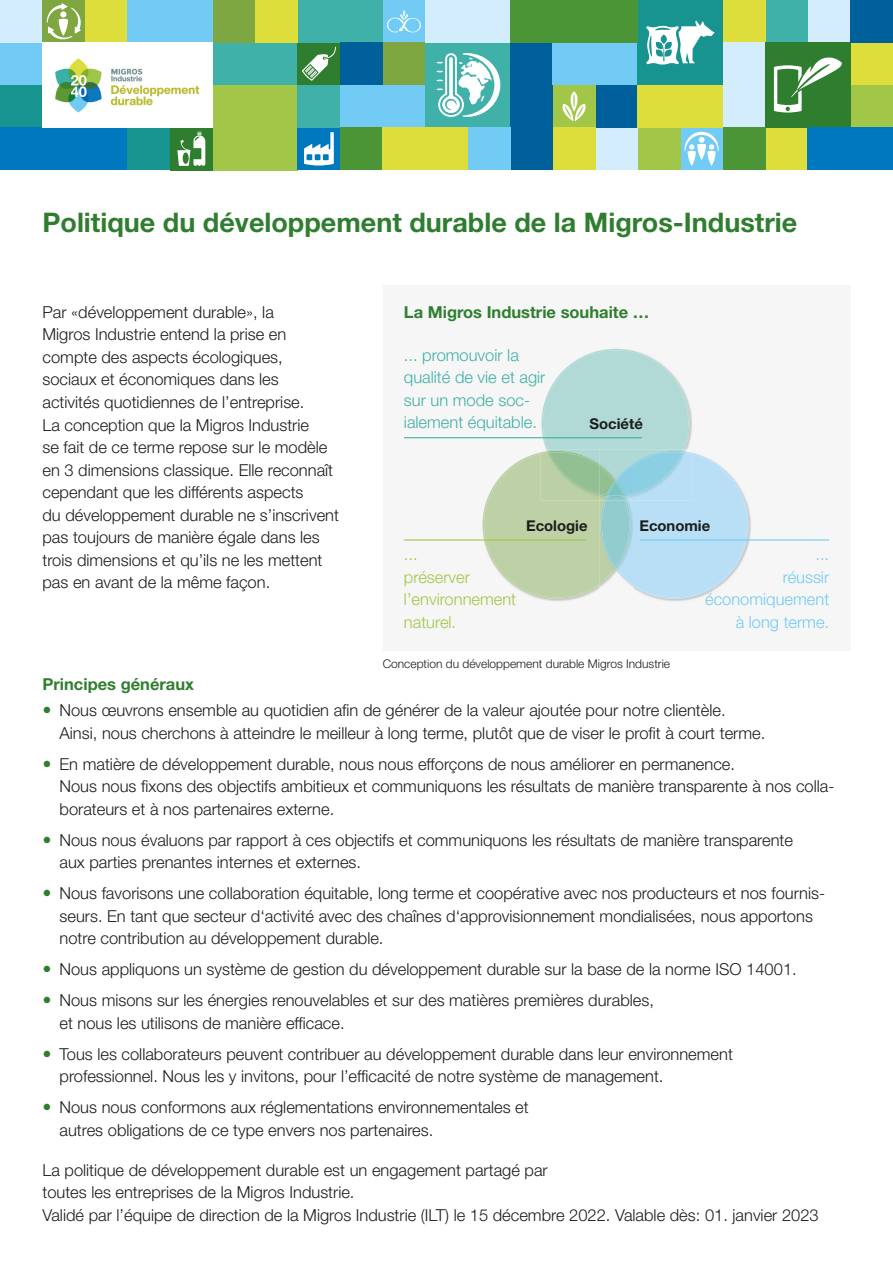
<style>
.page{position:relative;width:893px;height:1263px;background:#fff}
.page>*{position:absolute;margin:0;border:0;box-sizing:border-box;transform-origin:0 0}
.t1{font:700 27px "Helvetica Neue LT Std";color:#2f7e30}
.t2{font:300 16.5px/22.5px "Helvetica Neue LT Pro";color:#1d1d1b}
.t3{font:300 16.5px/22.5px "Helvetica Neue LT Pro";color:#40b1a8}
.t4{font:700 16.5px "Helvetica Neue LT Std";color:#2f7e30}
.t5{font:300 16.5px/22.5px "Helvetica Neue LT Pro";color:#a2c748}
.t6{font:300 16.5px/22.5px "Helvetica Neue LT Pro";color:#71cbf4;text-align:right}
.t7{font:700 14.85px "Helvetica Neue LT Std";color:#1d1d1b}
.t8{font:300 12px "Helvetica Neue LT Pro";color:#1d1d1b}
</style>
<div class="page">
<div style="left:383px;top:285px;width:467px;height:366px;background:#f6f6f6"></div>
<img style="left:749px;top:510px;width:3px;height:31px">
<svg style="left:483px;top:349px;width:266px;height:250px"></svg>
<hr style="left:404px;top:437px;width:238px;height:1px;background:#40b1a8">
<hr style="left:640px;top:539px;width:189px;height:1px;background:#71cbf4">
<hr style="left:404px;top:539px;width:182px;height:1px;background:#a2c748">
<div style="left:850px;top:43px;width:43px;height:42px;background:#ddde3b"></div>
<div style="left:765px;top:128px;width:43px;height:42px;background:#ddde3b"></div>
<div style="left:213px;top:43px;width:85px;height:42px;background:#40b1a8"></div>
<div style="left:298px;top:43px;width:42px;height:42px;background:#2f7e30"></div>
<div style="left:0;top:85px;width:43px;height:43px;background:#179490"></div>
<div style="left:340px;top:85px;width:85px;height:43px;background:#71cbf4"></div>
<div style="left:0;top:43px;width:43px;height:42px;background:#71cbf4"></div>
<div style="left:680px;top:128px;width:43px;height:42px;background:#71cbf4"></div>
<div style="left:213px;top:85px;width:85px;height:85px;background:#a2c748"></div>
<div style="left:298px;top:128px;width:42px;height:42px;background:#0078c0"></div>
<div style="left:0;top:128px;width:128px;height:42px;background:#0078c0"></div>
<div style="left:340px;top:128px;width:43px;height:42px;background:#4b9536"></div>
<div style="left:425px;top:43px;width:85px;height:85px;background:#40b1a8"></div>
<div style="left:383px;top:128px;width:85px;height:42px;background:#ddde3b"></div>
<div style="left:510px;top:43px;width:43px;height:127px;background:#00609c"></div>
<div style="left:765px;top:0;width:43px;height:43px;background:#40b1a8"></div>
<div style="left:468px;top:128px;width:42px;height:42px;background:#71cbf4"></div>
<div style="left:128px;top:128px;width:42px;height:42px;background:#179490"></div>
<div style="left:723px;top:0;width:42px;height:43px;background:#ddde3b"></div>
<div style="left:383px;top:0;width:42px;height:43px;background:#71cbf4"></div>
<div style="left:850px;top:85px;width:43px;height:43px;background:#a2c748"></div>
<div style="left:425px;top:0;width:85px;height:43px;background:#d4edfc"></div>
<div style="left:298px;top:0;width:85px;height:43px;background:#40b1a8"></div>
<div style="left:255px;top:0;width:43px;height:43px;background:#ddde3b"></div>
<div style="left:213px;top:0;width:42px;height:43px;background:#7fa741"></div>
<div style="left:383px;top:43px;width:42px;height:42px;background:#7fa741"></div>
<div style="left:553px;top:43px;width:85px;height:42px;background:#71cbf4"></div>
<div style="left:638px;top:128px;width:42px;height:42px;background:#a2c748"></div>
<div style="left:595px;top:128px;width:43px;height:42px;background:#d4edfc"></div>
<div style="left:0;top:0;width:43px;height:43px;background:#d4edfc"></div>
<div style="left:808px;top:0;width:42px;height:43px;background:#d4edfc"></div>
<div style="left:723px;top:43px;width:42px;height:85px;background:#d4edfc"></div>
<div style="left:595px;top:85px;width:43px;height:43px;background:#00609c"></div>
<div style="left:553px;top:85px;width:42px;height:43px;background:#a2c748"></div>
<div style="left:553px;top:128px;width:42px;height:42px;background:#ddde3b"></div>
<div style="left:638px;top:0;width:85px;height:85px;background:#179490"></div>
<div style="left:510px;top:0;width:128px;height:43px;background:#4b9536"></div>
<div style="left:638px;top:85px;width:85px;height:43px;background:#ddde3b"></div>
<div style="left:340px;top:43px;width:43px;height:42px;background:#00609c"></div>
<div style="left:765px;top:43px;width:85px;height:85px;background:#2f7e30"></div>
<div style="left:808px;top:128px;width:85px;height:42px;background:#0078c0"></div>
<div style="left:723px;top:128px;width:42px;height:42px;background:#4b9536"></div>
<div style="left:850px;top:0;width:43px;height:43px;background:#00609c"></div>
<div style="left:85px;top:0;width:43px;height:43px;background:#ddde3b"></div>
<div style="left:170px;top:0;width:43px;height:170px;background:#2f7e30"></div>
<div style="left:43px;top:0;width:42px;height:43px;background:#7fa741"></div>
<div style="left:128px;top:0;width:85px;height:43px;background:#71cbf4"></div>
<div style="left:43px;top:43px;width:170px;height:85px;background:#fff"></div>
<img style="left:55px;top:58px;width:145px;height:55px">
<div style="left:298px;top:85px;width:42px;height:43px;background:#40b1a8"></div>
<svg style="left:685px;top:132px;width:34px;height:34px"></svg>
<svg style="left:646px;top:20px;width:69px;height:45px"></svg>
<svg style="left:387px;top:10px;width:34px;height:22px"></svg>
<svg style="left:302px;top:47px;width:34px;height:34px"></svg>
<svg style="left:774px;top:57px;width:68px;height:56px"></svg>
<svg style="left:437px;top:53px;width:63px;height:64px"></svg>
<svg style="left:177px;top:132px;width:28px;height:34px"></svg>
<svg style="left:563px;top:91px;width:23px;height:30px"></svg>
<svg style="left:47px;top:3px;width:34px;height:37px"></svg>
<svg style="left:304px;top:132px;width:30px;height:34px"></svg>
<h1 class="t1" style="left:43px;top:206px;width:756px">Politique du développement durable de la Migros-Industrie</h1>
<p class="t2" style="left:43px;top:300px;width:298px">Par «développement durable», la<br>Migros Industrie entend la prise en compte des aspects écologiques, sociaux et économiques dans les activités quotidiennes de l’entreprise.<br>La conception que la Migros Industrie<br>se fait de ce terme repose sur le modèle en 3 dimensions classique. Elle reconnaît cependant que les différents aspects<br>du développement durable ne s’inscrivent pas toujours de manière égale dans les trois dimensions et qu’ils ne les mettent pas en avant de la même façon.</p>
<p class="t4" style="left:404px;top:302px;width:247px">La Migros Industrie souhaite …</p>
<p class="t3" style="left:404px;top:343px;width:143px">... promouvoir la qualité de vie et agir sur un mode soc&shy;ialement équitable.</p>
<p class="t7" style="left:590px;top:414px;width:55px">Société</p>
<p class="t5" style="left:404px;top:543px;width:114px">...<br>préserver l’environnement naturel.</p>
<p class="t7" style="left:526px;top:516px;width:63px">Ecologie</p>
<p class="t7" style="left:639px;top:516px;width:72px">Economie</p>
<p class="t6" style="left:705px;top:543px;width:126px">...<br>réussir économiquement à long terme.</p>
<p class="t8" style="left:383px;top:656px;width:289px">Conception du développement durable Migros Industrie</p>
<p class="t4" style="left:43px;top:673px;width:153px">Principes généraux</p>
<p class="t2" style="left:60px;top:699px;width:707px">Nous œuvrons ensemble au quotidien afin de générer de la valeur ajoutée pour notre clientèle.<br>Ainsi, nous cherchons à atteindre le meilleur à long terme, plutôt que de viser le profit à court terme.</p>
<p class="t2" style="left:60px;top:752px;width:776px">En matière de développement durable, nous nous efforçons de nous améliorer en permanence.<br>Nous nous fixons des objectifs ambitieux et communiquons les résultats de manière transparente à nos colla&shy;borateurs et à nos partenaires externe.</p>
<p class="t2" style="left:60px;top:828px;width:735px">Nous nous évaluons par rapport à ces objectifs et communiquons les résultats de manière transparente aux parties prenantes internes et externes.</p>
<p class="t2" style="left:60px;top:882px;width:767px">Nous favorisons une collaboration équitable, long terme et coopérative avec nos producteurs et nos fournis&shy;seurs. En tant que secteur d‘activité avec des chaînes d‘approvisionnement mondialisées, nous apportons notre contribution au développement durable.</p>
<p class="t2" style="left:60px;top:954px;width:739px;line-height:31px">Nous appliquons un système de gestion du développement durable sur la base de la norme ISO 14001.<br>Nous misons sur les énergies renouvelables et sur des matières premières durables,</p>
<p class="t2" style="left:60px;top:1007px;width:675px;line-height:31px">et nous les utilisons de manière efficace.<br>Tous les collaborateurs peuvent contribuer au développement durable dans leur environnement</p>
<p class="t2" style="left:60px;top:1061px;width:605px;line-height:31px">professionnel. Nous les y invitons, pour l’efficacité de notre système de management.<br>Nous nous conformons aux réglementations environnementales et</p>
<p class="t2" style="left:60px;top:1118px;width:375px">autres obligations de ce type envers nos partenaires.</p>
<p class="t2" style="left:43px;top:1158px;width:778px">La politique de développement durable est un engagement partagé par<br>toutes les entreprises de la Migros Industrie.<br>Validé par l’équipe de direction de la Migros Industrie (ILT) le 15 décembre 2022. Valable dès: 01. janvier 2023</p>
</div>
